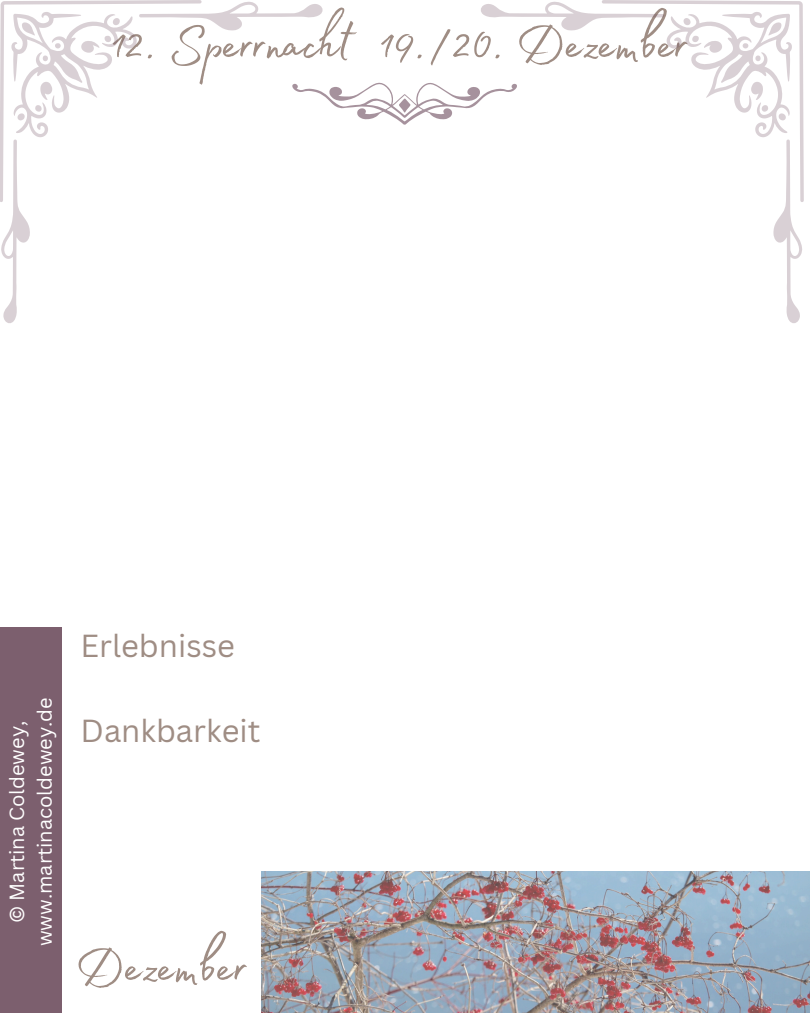
<style>
.page{position:relative;width:810px;height:1013px;background:#fff}
.page>*{position:absolute;margin:0;border:0;box-sizing:border-box;transform-origin:0 0}
.t1{font:66px "Madelyn Fill";color:#9f8d84}
.t2{font:31px "Canva Sans";color:#9f8d84}
.t3{font:20px/27.7px "Canva Sans";color:#fff;text-align:center}
</style>
<div class="page">
<img style="left:262px;top:871px;width:548px;height:141px">
<div style="left:0;top:627px;width:62px;height:385px;background:#7c5f6e"></div>
<svg style="left:323px;top:83px;width:158px;height:42px"></svg>
<svg style="left:481px;top:0;width:323px;height:323px"></svg>
<svg style="left:0;top:0;width:323px;height:323px"></svg>
<p class="t1" style="left:109px;top:-6px;width:580px">12. Sperrnacht 19./20. Dezember</p>
<h1 class="t3" style="left:3px;top:946px;width:251px;rotate:-90deg">© Martina Coldewey, www.martinacoldewey.de</h1>
<h1 class="t2" style="left:81px;top:623px;width:156px">Erlebnisse</h1>
<p class="t2" style="left:81px;top:709px;width:181px">Dankbarkeit</p>
<p class="t1" style="left:75px;top:916px;width:174px">Dezember</p>
</div>
